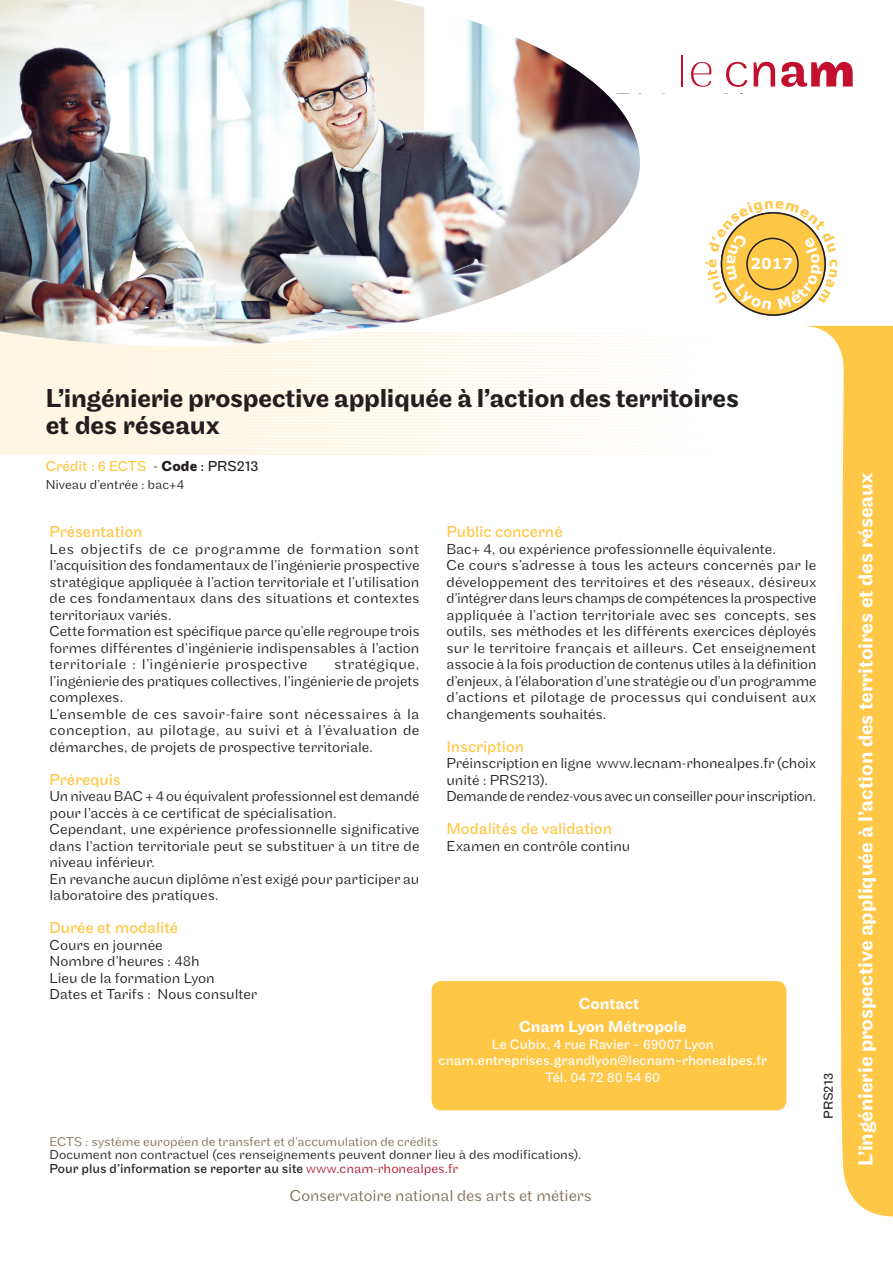
<style>
.page{position:relative;width:893px;height:1263px;background:#fff}
.page>*{position:absolute;margin:0;border:0;box-sizing:border-box;transform-origin:0 0}
.titre_orange{font:500 27px/27px "Maple";letter-spacing:-.01em;color:#231f20}
.titre_orange-2{font:500 21px "Maple";letter-spacing:-.005em;color:#fff}
.titre_orange-3{font:16.5px "Maple";color:#ffc746}
.Texte_courant{font:300 16.5px "Maple";letter-spacing:-.005em;color:#806f57}
.t1{font:500 16.5px "Maple";color:#fff}
.titre_orange-4{font:300 15px/16.5px "Maple";letter-spacing:-.005em;color:#231f20;text-align:justify}
.Texte_courant-2{font:15px "Maple";color:#ffc746}
.t2{font:700 15px "Verdana";color:#fff}
.t3{font:14.25px "Maple";letter-spacing:.005em;color:#fff}
.titre_orange-5{font:300 13.5px "Maple";letter-spacing:.005em;color:#231f20}
.titre_orange-6{font:13.5px "Maple";letter-spacing:.005em;color:#231f20}
.Texte_courant-3{font:300 13.5px "Maple";letter-spacing:.005em;color:#231f20}
.Texte_courant-4{font:13.5px "Maple";letter-spacing:.005em;color:#231f20}
.texte_colonne{font:300 13.2px "Maple";letter-spacing:.005em;color:#806f57}
.s1{font-weight:300;color:#231f20}
.s2{font-weight:700;color:#231f20}
.s3{color:#231f20}
.s4{font-weight:300;color:#ad1730}
</style>
<div class="page">
<svg style="left:0;top:333px;width:646px;height:122px;fill:#fff7e8"></svg>
<svg style="left:804px;top:325px;width:89px;height:892px;fill:#ffc746"></svg>
<svg style="left:691px;top:62px;width:20px;height:25px"></svg>
<hr style="left:681px;top:55px;width:2px;height:32px;background:#c3102e">
<svg style="left:726px;top:62px;width:21px;height:25px"></svg>
<svg style="left:754px;top:62px;width:21px;height:25px"></svg>
<svg style="left:781px;top:62px;width:72px;height:25px"></svg>
<img style="left:0;top:0;width:640px;height:346px">
<div style="left:432px;top:981px;width:354px;height:129px;background:#ffc746;border-radius:10px"></div>
<svg style="left:720px;top:212px;width:106px;height:98px"></svg>
<p class="t2" style="left:750px;top:252px;width:44px">2017</p>
<p class="titre_orange" style="left:46px;top:385px;width:695px">L’ingénierie prospective appliquée à l’action des territoires et des réseaux</p>
<p class="Texte_courant-2" style="left:46px;top:458px;width:214px">Crédit : 6 ECTS <span class="s1">-</span> <span class="s2">Code</span> <span class="s3">: PRS213</span></p>
<p class="Texte_courant-3" style="left:46px;top:476px;width:140px">Niveau d’entrée : bac+4</p>
<p class="titre_orange-3" style="left:50px;top:522px;width:94px">Présentation</p>
<p class="titre_orange-4" style="left:50px;top:541px;width:371px">Les objectifs de ce programme de formation sont l’acquisition des fondamentaux de l’ingénierie prospective stratégique appliquée à l’action territoriale et l’utilisation de ces fondamentaux dans des situations et contextes territoriaux variés.</p>
<p class="titre_orange-4" style="left:50px;top:623px;width:371px">Cette formation est spécifique parce qu’elle regroupe trois formes différentes d’ingénierie indispensables à l’action territoriale : l’ingénierie prospective</p>
<p class="titre_orange-4" style="left:50px;top:656px;width:371px;text-indent:285px">stratégique, l’ingénierie des pratiques collectives, l’ingénierie de projets complexes.</p>
<p class="titre_orange-4" style="left:50px;top:706px;width:371px">L’ensemble de ces savoir-faire sont nécessaires à la conception, au pilotage, au suivi et à l’évaluation de démarches, de projets de prospective territoriale.</p>
<p class="titre_orange-3" style="left:50px;top:770px;width:73px">Prérequis</p>
<p class="titre_orange-4" style="left:50px;top:788px;width:371px">Un niveau BAC + 4 ou équivalent professionnel est demandé pour l’accès à ce certificat de spécialisation.</p>
<p class="titre_orange-4" style="left:50px;top:821px;width:371px">Cependant, une expérience professionnelle significative dans l’action territoriale peut se substituer à un titre de niveau inférieur.</p>
<p class="titre_orange-4" style="left:50px;top:871px;width:371px">En revanche aucun diplôme n’est exigé pour participer au laboratoire des pratiques.</p>
<p class="titre_orange-3" style="left:50px;top:918px;width:130px">Durée et modalité</p>
<p class="titre_orange-4" style="left:50px;top:937px;width:115px">Cours en journée</p>
<p class="titre_orange-4" style="left:50px;top:953px;width:152px">Nombre d’heures : 48h</p>
<p class="titre_orange-4" style="left:50px;top:970px;width:167px">Lieu de la formation Lyon</p>
<p class="titre_orange-4" style="left:50px;top:986px;width:209px">Dates et Tarifs : Nous consulter</p>
<p class="titre_orange-3" style="left:446px;top:522px;width:118px">Public concerné</p>
<p class="titre_orange-4" style="left:446px;top:541px;width:331px">Bac+ 4, ou expérience professionnelle équivalente.</p>
<p class="titre_orange-4" style="left:446px;top:557px;width:371px">Ce cours s’adresse à tous les acteurs concernés par le développement des territoires et des réseaux, désireux d’intégrer dans leurs champs de compétences la prospective appliquée à l’action territoriale avec ses concepts, ses outils, ses méthodes et les différents exercices déployés sur le territoire français et ailleurs. Cet enseignement associe à la fois production de contenus utiles à la définition d’enjeux, à l’élaboration d’une stratégie ou d’un programme d’actions et pilotage de processus qui conduisent aux changements souhaités.</p>
<p class="titre_orange-3" style="left:446px;top:737px;width:79px">Inscription</p>
<p class="titre_orange-4" style="left:446px;top:755px;width:371px">Préinscription en ligne www.lecnam-rhonealpes.fr (choix unité : PRS213).</p>
<p class="titre_orange-4" style="left:446px;top:788px;width:371px">Demande de rendez-vous avec un conseiller pour inscription.</p>
<p class="titre_orange-3" style="left:446px;top:819px;width:167px">Modalités de validation</p>
<p class="titre_orange-4" style="left:446px;top:838px;width:185px">Examen en contrôle continu</p>
<p class="t1" style="left:579px;top:994px;width:62px">Contact</p>
<p class="t1" style="left:519px;top:1017px;width:169px">Cnam Lyon Métropole</p>
<p class="t3" style="left:492px;top:1036px;width:224px">Le Cubix, 4 rue Ravier - 69007 Lyon</p>
<p class="t3" style="left:438px;top:1052px;width:330px">cnam.entreprises.grandlyon@lecnam-rhonealpes.fr</p>
<p class="t3" style="left:545px;top:1069px;width:116px">Tél. 04 72 80 54 60</p>
<p class="Texte_courant-4" style="left:821px;top:1119px;width:48px;rotate:-90deg">PRS213</p>
<p class="texte_colonne" style="left:50px;top:1134px;width:390px">ECTS : système européen de transfert et d’accumulation de crédits</p>
<p class="titre_orange-5" style="left:50px;top:1147px;width:534px">Document non contractuel (ces renseignements peuvent donner lieu à des modifications).</p>
<p class="titre_orange-6" style="left:50px;top:1161px;width:410px">Pour plus d’information se reporter au site <span class="s4">www.cnam-rhonealpes.fr</span></p>
<p class="Texte_courant" style="left:290px;top:1186px;width:303px">Conservatoire national des arts et métiers</p>
<p class="titre_orange-2" style="left:853px;top:1165px;width:695px;rotate:-90deg">L’ingénierie prospective appliquée à l’action des territoires et des réseaux</p>
</div>
